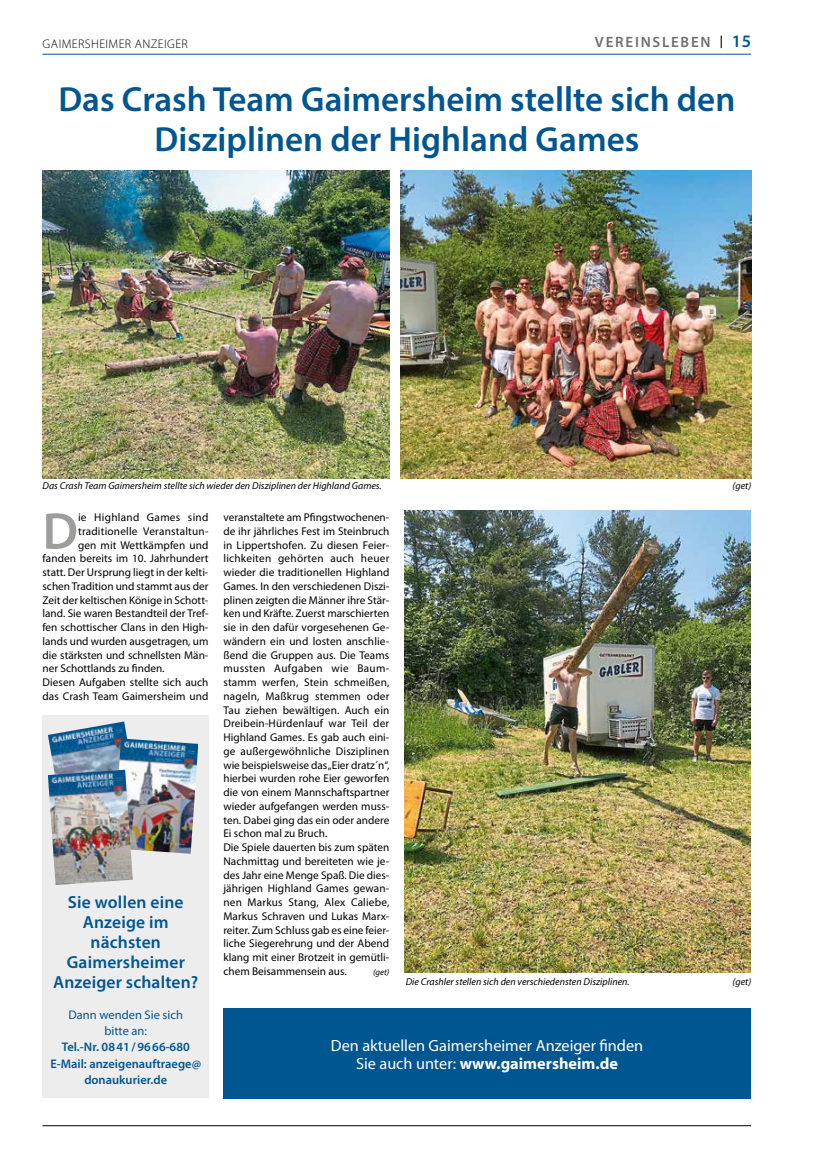
<style>
.page{position:relative;width:815px;height:1152px;background:#fff}
.page>*{position:absolute;margin:0;border:0;box-sizing:border-box;transform-origin:0 0}
.t1{font:600 52px "Myriad Pro";color:#9d9d9c}
.t2{font:600 35px/40px "Myriad Pro";color:#005691;text-align:center}
.t3{font:600 17.5px/20px "Myriad Pro";letter-spacing:.01em;color:#005691;text-align:center}
.t4{font:16.25px/18.8px "Myriad Pro";color:#fff;text-align:center}
.t5{font:600 15px "Myriad Pro";letter-spacing:.12em;color:#706f6f}
.t6{font:600 12.5px/16.2px "Myriad Pro";color:#005691;text-align:center}
.t7{font:12.5px/16.2px "Myriad Pro";color:#005691;text-align:center}
.t8{font:300 12.5px "Myriad Pro";letter-spacing:.035em;color:#000}
.t9{font:11.25px/13.8px "Myriad Pro";color:#000}
.t10{font:11.25px "Myriad Pro";letter-spacing:.02em;color:#000}
.t11{font:11.25px "Myriad Pro";letter-spacing:.025em;color:#000}
.t12{font:italic 10px "Myriad Pro";color:#000}
.t13{font:italic 8.75px "Myriad Pro";color:#000}
.s1{font-size:17.5px;color:#005691}
.s2{font-weight:700}
</style>
<div class="page">
<hr style="left:43px;top:1125px;width:708px;height:1px;background:#000">
<hr style="left:43px;top:54px;width:708px;height:1px;background:#005691">
<div style="left:43px;top:715px;width:166px;height:383px;background:#ededed"></div>
<img style="left:48px;top:721px;width:79px;height:48px">
<img style="left:113px;top:738px;width:85px;height:115px">
<img style="left:48px;top:769px;width:85px;height:116px">
<img style="left:401px;top:170px;width:350px;height:308px">
<img style="left:43px;top:170px;width:347px;height:308px">
<img style="left:404px;top:510px;width:347px;height:463px">
<div style="left:223px;top:1008px;width:528px;height:90px;background:#005691"></div>
<p class="t8" style="left:43px;top:36px;width:147px">GAIMERSHEIMER ANZEIGER</p>
<h3 class="t5" style="left:595px;top:33px;width:158px">VEREINSLEBEN <sup>|</sup> <span class="s1">15</span></h3>
<h2 class="t2" style="left:58px;top:79px;width:678px">Das Crash Team Gaimersheim stellte sich den<br>Disziplinen der Highland Games</h2>
<p class="t12" style="left:43px;top:479px;width:341px">Das Crash Team Gaimersheim stellte sich wieder den Disziplinen der Highland Games.</p>
<p class="t12" style="left:733px;top:479px;width:20px">(get)</p>
<h1 class="t1" style="left:43px;top:498px;width:37px">D</h1>
<p class="t11" style="left:78px;top:511px;width:132px">ie Highland Games sind</p>
<p class="t10" style="left:78px;top:525px;width:132px">traditionelle Veranstaltun-</p>
<p class="t9" style="left:78px;top:538px;width:132px">gen mit Wettkämpfen und</p>
<p class="t9" style="left:43px;top:552px;width:168px">fanden bereits im 10. Jahrhundert</p>
<p class="t9" style="left:43px;top:566px;width:167px">statt. Der Ursprung liegt in der kelti-</p>
<p class="t9" style="left:43px;top:579px;width:167px">schen Tradition und stammt aus der</p>
<p class="t9" style="left:43px;top:593px;width:167px">Zeit der keltischen Könige in Schott-</p>
<p class="t9" style="left:43px;top:607px;width:167px">land. Sie waren Bestandteil der Tref-</p>
<p class="t9" style="left:43px;top:620px;width:167px">fen schottischer Clans in den High-</p>
<p class="t9" style="left:43px;top:634px;width:167px">lands und wurden ausgetragen, um</p>
<p class="t9" style="left:43px;top:648px;width:167px">die stärksten und schnellsten Män-</p>
<p class="t9" style="left:43px;top:662px;width:124px">ner Schottlands zu finden.</p>
<p class="t9" style="left:43px;top:675px;width:167px">Diesen Aufgaben stellte sich auch</p>
<p class="t9" style="left:43px;top:689px;width:167px">das Crash Team Gaimersheim und</p>
<h3 class="t3" style="left:53px;top:892px;width:147px">Sie wollen eine<br>Anzeige im nächsten<br>Gaimersheimer<br>Anzeiger schalten?</h3>
<p class="t7" style="left:69px;top:1006px;width:116px">Dann wenden Sie sich bitte an:</p>
<p class="t6" style="left:50px;top:1038px;width:152px">Tel.-Nr. 0841/9666-680<br>E-Mail: anzeigenauftraege@ donaukurier.de</p>
<p class="t9" style="left:223px;top:510px;width:168px">veranstaltete am Pfingstwochenen&shy;de ihr jährliches Fest im Steinbruch in Lippertshofen. Zu diesen Feier&shy;lichkeiten gehörten auch heuer wieder die traditionellen Highland Games. In den verschiedenen Diszi&shy;plinen zeigten die Männer ihre Stär&shy;ken und Kräfte. Zuerst marschierten sie in den dafür vorgesehenen Ge&shy;wändern ein und losten anschlie&shy;ßend die Gruppen aus. Die Teams mussten Aufgaben wie Baum&shy;stamm werfen, Stein schmeißen, nageln, Maßkrug stemmen oder Tau ziehen bewältigen. Auch ein Dreibein-Hürdenlauf war Teil der Highland Games. Es gab auch eini&shy;ge außergewöhnliche Disziplinen wie beispielsweise das „Eier dratz´n“, hierbei wurden rohe Eier geworfen die von einem Mannschaftspartner wieder aufgefangen werden muss&shy;ten. Dabei ging das ein oder andere Ei schon mal zu Bruch.<br>Die Spiele dauerten bis zum späten Nachmittag und bereiteten wie je&shy;des Jahr eine Menge Spaß. Die dies&shy;jährigen Highland Games gewan&shy;nen Markus Stang, Alex Caliebe, Markus Schraven und Lukas Marx&shy;reiter. Zum Schluss gab es eine feier&shy;liche Siegerehrung und der Abend klang mit einer Brotzeit in gemütli&shy;chem Beisammensein aus.</p>
<p class="t13" style="left:373px;top:966px;width:18px">(get)</p>
<p class="t12" style="left:406px;top:975px;width:225px">Die Crashler stellen sich den verschiedensten Disziplinen.</p>
<p class="t12" style="left:733px;top:975px;width:20px">(get)</p>
<h3 class="t4" style="left:331px;top:1036px;width:314px">Den aktuellen Gaimersheimer Anzeiger finden<br>Sie auch unter: <span class="s2">www.gaimersheim.de</span></h3>
</div>
